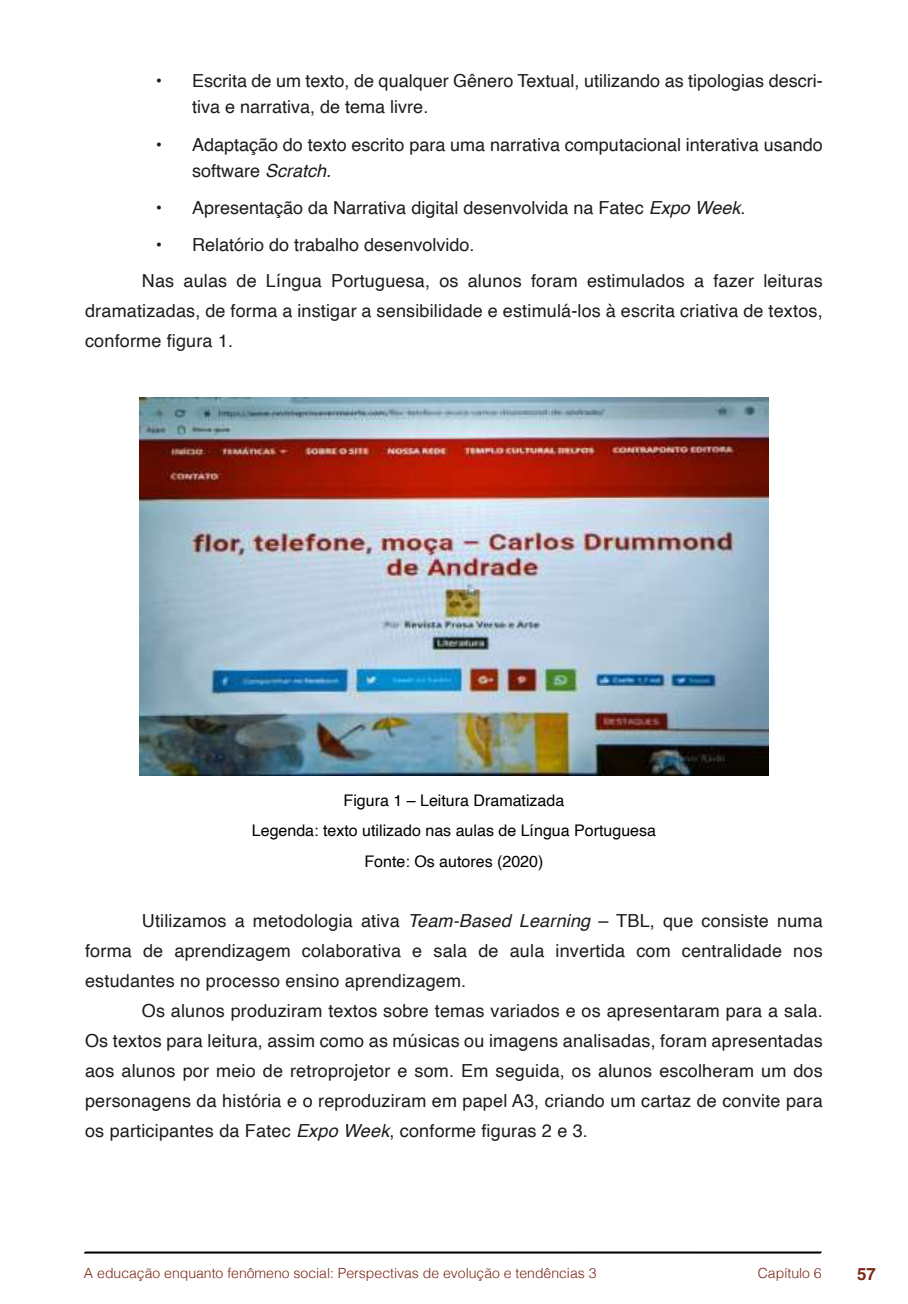
<style>
.page{position:relative;width:908px;height:1304px;background:#fff}
.page>*{position:absolute;margin:0;border:0;box-sizing:border-box;transform-origin:0 0}
.t1{font:18px/30px "Helvetica";color:#1d1d1b}
.t2{font:700 16.8px "Helvetica";color:#7a2616}
.t3{font:16px/30.6px "Helvetica";color:#000;text-align:center}
.t4{font:300 14px "Helvetica";color:#7a2616}
.s1{font-style:italic}
</style>
<div class="page">
<svg style="left:84px;top:1251px;width:737px;height:3px;background:#515151"></svg>
<img style="left:139px;top:397px;width:629px;height:378px">
<p class="t1" style="left:192px;top:68px;width:632px;line-height:26px;text-indent:-36px">• Escrita de um texto, de qualquer Gênero Textual, utilizando as tipologias descri&shy;tiva e narrativa, de tema livre.</p>
<p class="t1" style="left:192px;top:132px;width:632px;line-height:26px;text-indent:-36px">• Adaptação do texto escrito para uma narrativa computacional interativa usando software <span class="s1">Scratch.</span></p>
<p class="t1" style="left:156px;top:193px;width:590px">• Apresentação da Narrativa digital desenvolvida na Fatec <span class="s1">Expo Week</span>.</p>
<p class="t1" style="left:142px;top:228px;width:682px;line-height:35.6px;text-indent:14px">• Relatório do trabalho desenvolvido.<br>Nas aulas de Língua Portuguesa, os alunos foram estimulados a fazer leituras</p>
<p class="t1" style="left:85px;top:296px;width:738px">dramatizadas, de forma a instigar a sensibilidade e estimulá-los à escrita criativa de textos, conforme figura 1.</p>
<p class="t3" style="left:252px;top:785px;width:405px">Figura 1 – Leitura Dramatizada<br>Legenda: texto utilizado nas aulas de Língua Portuguesa<br>Fonte: Os autores (2020)</p>
<p class="t1" style="left:85px;top:906px;width:738px;text-align:justify;text-indent:57px">Utilizamos a metodologia ativa <span class="s1">Team-Based Learning</span> – TBL, que consiste numa forma de aprendizagem colaborativa e sala de aula invertida com centralidade nos estudantes no processo ensino aprendizagem.</p>
<p class="t1" style="left:85px;top:996px;width:738px;text-align:justify;text-indent:57px">Os alunos produziram textos sobre temas variados e os apresentaram para a sala.<br>Os textos para leitura, assim como as músicas ou imagens analisadas, foram apresentadas aos alunos por meio de retroprojetor e som. Em seguida, os alunos escolheram um dos personagens da história e o reproduziram em papel A3, criando um cartaz de convite para os participantes da Fatec <span class="s1">Expo Week</span>, conforme figuras 2 e 3.</p>
<p class="t4" style="left:84px;top:1261px;width:514px">A educação enquanto fenômeno social: Perspectivas de evolução e tendências 3</p>
<p class="t4" style="left:757px;top:1261px;width:65px">Capítulo 6</p>
<p class="t2" style="left:856px;top:1264px;width:20px">57</p>
</div>
